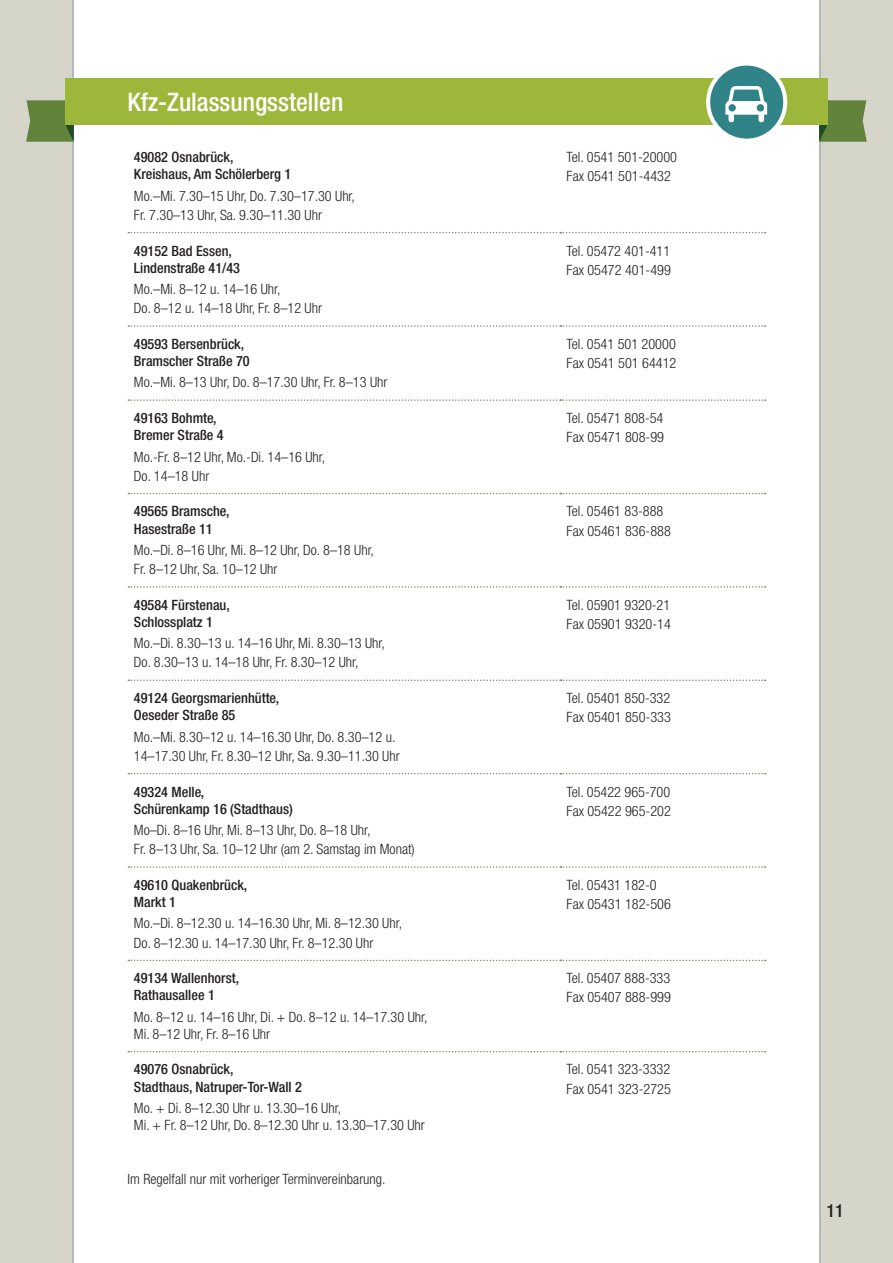
<style>
.page{position:relative;width:893px;height:1263px;background:#fff}
.page>*{position:absolute;margin:0;border:0;box-sizing:border-box;transform-origin:0 0}
.t1{font:500 condensed 25.5px "Helvetica Neue LT Std";color:#fff}
.t2{font:500 condensed 18px "Helvetica Neue LT Std";color:#231f20}
.t3{font:300 condensed 14.25px/19.2px "Helvetica Neue LT Std";color:#231f20}
.t4{font:500 condensed 14.25px/17.1px "Helvetica Neue LT Std";color:#231f20}
</style>
<div class="page">
<div style="left:0;top:0;width:72px;height:1263px;background:#d6d5ca"></div>
<div style="left:821px;top:0;width:72px;height:1263px;background:#d6d5ca"></div>
<hr style="left:72px;top:0;width:2px;height:1263px;background:#a4abae">
<hr style="left:819px;top:0;width:2px;height:1263px;background:#a4abae">
<svg style="left:26px;top:100px;width:48px;height:42px;background:#668644"></svg>
<svg style="left:819px;top:100px;width:48px;height:42px;background:#668644"></svg>
<div style="left:65px;top:79px;width:426px;height:46px;background:#9db73b"></div>
<div style="left:402px;top:79px;width:426px;height:46px;background:#9db73b"></div>
<div style="left:708px;top:64px;width:77px;height:77px;background:#308487;border-radius:50%"></div>
<div style="left:706px;top:62px;width:81px;height:81px;border:4px solid #fff;border-radius:50%"></div>
<svg style="left:128px;top:1051px;width:638px;height:1px"></svg>
<svg style="left:128px;top:960px;width:638px;height:1px"></svg>
<svg style="left:128px;top:866px;width:638px;height:2px"></svg>
<svg style="left:128px;top:773px;width:638px;height:1px"></svg>
<svg style="left:128px;top:679px;width:638px;height:2px"></svg>
<svg style="left:128px;top:586px;width:638px;height:2px"></svg>
<svg style="left:128px;top:493px;width:638px;height:1px"></svg>
<svg style="left:128px;top:399px;width:638px;height:2px"></svg>
<svg style="left:128px;top:325px;width:638px;height:2px"></svg>
<svg style="left:128px;top:232px;width:638px;height:1px"></svg>
<svg style="left:725px;top:86px;width:42px;height:36px"></svg>
<h2 class="t1" style="left:128px;top:86px;width:217px">Kfz-Zulassungsstellen</h2>
<p class="t4" style="left:134px;top:148px;width:101px">49082 Osnabrück,</p>
<p class="t3" style="left:567px;top:147px;width:112px">Tel. 0541 501-20000</p>
<p class="t4" style="left:134px;top:165px;width:159px">Kreishaus, Am Schölerberg 1</p>
<p class="t3" style="left:567px;top:167px;width:106px">Fax 0541 501-4432</p>
<p class="t3" style="left:134px;top:186px;width:223px">Mo.–Mi. 7.30–15 Uhr, Do. 7.30–17.30 Uhr,<br>Fr. 7.30–13 Uhr, Sa. 9.30–11.30 Uhr</p>
<p class="t4" style="left:134px;top:242px;width:100px">49152 Bad Essen,</p>
<p class="t3" style="left:567px;top:241px;width:105px">Tel. 05472 401-411</p>
<p class="t4" style="left:134px;top:259px;width:108px">Lindenstraße 41/43</p>
<p class="t3" style="left:567px;top:260px;width:106px">Fax 05472 401-499</p>
<p class="t3" style="left:134px;top:279px;width:148px">Mo.–Mi. 8–12 u. 14–16 Uhr,</p>
<p class="t3" style="left:134px;top:298px;width:190px">Do. 8–12 u. 14–18 Uhr, Fr. 8–12 Uhr</p>
<p class="t4" style="left:134px;top:335px;width:112px">49593 Bersenbrück,</p>
<p class="t3" style="left:567px;top:334px;width:111px">Tel. 0541 501 20000</p>
<p class="t4" style="left:134px;top:352px;width:117px">Bramscher Straße 70</p>
<p class="t3" style="left:567px;top:353px;width:111px">Fax 0541 501 64412</p>
<p class="t3" style="left:134px;top:373px;width:255px">Mo.–Mi. 8–13 Uhr, Do. 8–17.30 Uhr, Fr. 8–13 Uhr</p>
<p class="t4" style="left:134px;top:409px;width:84px">49163 Bohmte,</p>
<p class="t3" style="left:567px;top:408px;width:98px">Tel. 05471 808-54</p>
<p class="t4" style="left:134px;top:426px;width:91px">Bremer Straße 4</p>
<p class="t3" style="left:567px;top:427px;width:99px">Fax 05471 808-99</p>
<p class="t3" style="left:134px;top:447px;width:193px">Mo.-Fr. 8–12 Uhr, Mo.-Di. 14–16 Uhr,</p>
<p class="t3" style="left:134px;top:466px;width:77px">Do. 14–18 Uhr</p>
<p class="t4" style="left:134px;top:503px;width:97px">49565 Bramsche,</p>
<p class="t3" style="left:567px;top:502px;width:98px">Tel. 05461 83-888</p>
<p class="t4" style="left:134px;top:520px;width:80px">Hasestraße 11</p>
<p class="t3" style="left:567px;top:521px;width:106px">Fax 05461 836-888</p>
<p class="t3" style="left:134px;top:540px;width:242px">Mo.–Di. 8–16 Uhr, Mi. 8–12 Uhr, Do. 8–18 Uhr,</p>
<p class="t3" style="left:134px;top:559px;width:145px">Fr. 8–12 Uhr, Sa. 10–12 Uhr</p>
<p class="t4" style="left:134px;top:596px;width:97px">49584 Fürstenau,</p>
<p class="t3" style="left:567px;top:595px;width:105px">Tel. 05901 9320-21</p>
<p class="t4" style="left:134px;top:613px;width:81px">Schlossplatz 1</p>
<p class="t3" style="left:567px;top:614px;width:106px">Fax 05901 9320-14</p>
<p class="t3" style="left:134px;top:633px;width:253px">Mo.–Di. 8.30–13 u. 14–16 Uhr, Mi. 8.30–13 Uhr,</p>
<p class="t3" style="left:134px;top:653px;width:226px">Do. 8.30–13 u. 14–18 Uhr, Fr. 8.30–12 Uhr,</p>
<p class="t4" style="left:134px;top:689px;width:147px">49124 Georgsmarienhütte,</p>
<p class="t3" style="left:567px;top:688px;width:105px">Tel. 05401 850-332</p>
<p class="t4" style="left:134px;top:706px;width:103px">Oeseder Straße 85</p>
<p class="t3" style="left:567px;top:708px;width:106px">Fax 05401 850-333</p>
<p class="t3" style="left:134px;top:727px;width:263px">Mo.–Mi. 8.30–12 u. 14–16.30 Uhr, Do. 8.30–12 u.</p>
<p class="t3" style="left:134px;top:746px;width:267px">14–17.30 Uhr, Fr. 8.30–12 Uhr, Sa. 9.30–11.30 Uhr</p>
<p class="t4" style="left:134px;top:783px;width:72px">49324 Melle,</p>
<p class="t3" style="left:567px;top:782px;width:105px">Tel. 05422 965-700</p>
<p class="t4" style="left:134px;top:800px;width:160px">Schürenkamp 16 (Stadthaus)</p>
<p class="t3" style="left:567px;top:801px;width:106px">Fax 05422 965-202</p>
<p class="t3" style="left:134px;top:820px;width:238px">Mo–Di. 8–16 Uhr, Mi. 8–13 Uhr, Do. 8–18 Uhr,</p>
<p class="t3" style="left:134px;top:839px;width:282px">Fr. 8–13 Uhr, Sa. 10–12 Uhr (am 2. Samstag im Monat)</p>
<p class="t4" style="left:134px;top:876px;width:115px">49610 Quakenbrück,</p>
<p class="t3" style="left:567px;top:875px;width:92px">Tel. 05431 182-0</p>
<p class="t4" style="left:134px;top:893px;width:44px">Markt 1</p>
<p class="t3" style="left:567px;top:894px;width:106px">Fax 05431 182-506</p>
<p class="t3" style="left:134px;top:913px;width:270px">Mo.–Di. 8–12.30 u. 14–16.30 Uhr, Mi. 8–12.30 Uhr,</p>
<p class="t3" style="left:134px;top:933px;width:241px">Do. 8–12.30 u. 14–17.30 Uhr, Fr. 8–12.30 Uhr</p>
<p class="t4" style="left:134px;top:969px;width:107px">49134 Wallenhorst,</p>
<p class="t3" style="left:567px;top:968px;width:105px">Tel. 05407 888-333</p>
<p class="t4" style="left:134px;top:986px;width:82px">Rathausallee 1</p>
<p class="t3" style="left:567px;top:988px;width:106px">Fax 05407 888-999</p>
<p class="t3" style="left:134px;top:1007px;width:295px">Mo. 8–12 u. 14–16 Uhr, Di. + Do. 8–12 u. 14–17.30 Uhr,</p>
<p class="t3" style="left:134px;top:1024px;width:138px">Mi. 8–12 Uhr, Fr. 8–16 Uhr</p>
<p class="t4" style="left:134px;top:1061px;width:170px">49076 Osnabrück,<br>Stadthaus, Natruper-Tor-Wall 2</p>
<p class="t3" style="left:134px;top:1099px;width:292px;line-height:17.1px">Mo. + Di. 8–12.30 Uhr u. 13.30–16 Uhr,<br>Mi. + Fr. 8–12 Uhr, Do. 8–12.30 Uhr u. 13.30–17.30 Uhr</p>
<p class="t3" style="left:567px;top:1060px;width:106px">Tel. 0541 323-3332<br>Fax 0541 323-2725</p>
<p class="t3" style="left:128px;top:1169px;width:260px">Im Regelfall nur mit vorheriger Terminvereinbarung.</p>
<p class="t2" style="left:827px;top:1200px;width:19px">11</p>
</div>
